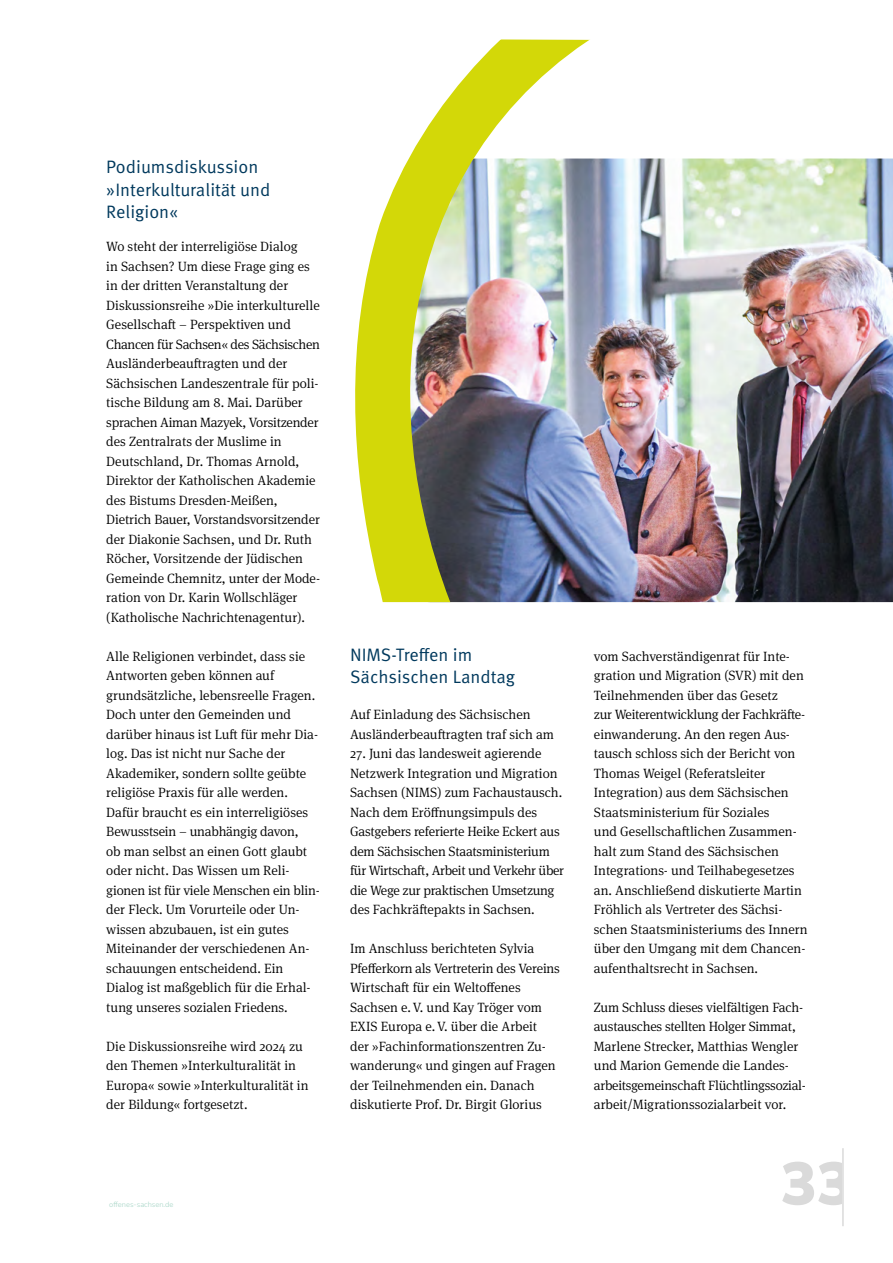
<style>
.page{position:relative;width:893px;height:1263px;background:#fff}
.page>*{position:absolute;margin:0;border:0;box-sizing:border-box;transform-origin:0 0}
.t1{font:900 60px "Nunito Sans";color:#dadada}
.H3_blau{font:18px/22.5px "Meta Pro Norm";color:#00395d}
.p_Fließtext_links_serif_oE{font:300 13.5px/19.5px "Meta Serif Pro";color:#000}
.t2{font:300 7.5px "Nunito Sans";color:#a6d5c6}
</style>
<div class="page">
<hr style="left:842px;top:1148px;width:2px;height:78px;background:#dadada">
<img style="left:594px;top:159px;width:299px;height:443px">
<img style="left:355px;top:39px;width:239px;height:563px">
<p class="H3_blau" style="left:106px;top:154px;width:166px">Podiumsdiskussion »Interkulturalität und<br>Religion«</p>
<p class="p_Fließtext_links_serif_oE" style="left:106px;top:236px;width:215px">Wo steht der interreligiöse Dialog<br>in Sachsen? Um diese Frage ging es in der dritten Veranstaltung der Diskussionsreihe »Die interkulturelle Gesellschaft – Perspektiven und Chancen für Sachsen« des Sächsischen Ausländerbeauftragten und der Sächsischen Landeszentrale für poli&shy;tische Bildung am 8. Mai. Darüber sprachen Aiman Mazyek, Vorsitzender des Zentralrats der Muslime in Deutschland, Dr. Thomas Arnold, Direktor der Katholischen Akademie des Bistums Dresden-Meißen, Dietrich Bauer, Vorstandsvorsitzender der Diakonie Sachsen, und Dr. Ruth Röcher, Vorsitzende der Jüdischen Gemeinde Chemnitz, unter der Mode&shy;ration von Dr. Karin Wollschläger (Katholische Nachrichtenagentur).</p>
<p class="p_Fließtext_links_serif_oE" style="left:106px;top:645px;width:215px">Alle Religionen verbindet, dass sie Antworten geben können auf grundsätzliche, lebensreelle Fragen.<br>Doch unter den Gemeinden und darüber hinaus ist Luft für mehr Dia&shy;log. Das ist nicht nur Sache der Akademiker, sondern sollte geübte religiöse Praxis für alle werden.<br>Dafür braucht es ein interreligiöses Bewusstsein – unabhängig davon,<br>ob man selbst an einen Gott glaubt oder nicht. Das Wissen um Reli&shy;gionen ist für viele Menschen ein blin&shy;der Fleck. Um Vorurteile oder Un&shy;wissen abzubauen, ist ein gutes Miteinander der verschiedenen An&shy;schauungen entscheidend. Ein Dialog ist maßgeblich für die Erhal&shy;tung unseres sozialen Friedens.</p>
<p class="p_Fließtext_links_serif_oE" style="left:106px;top:1035px;width:204px">Die Diskussionsreihe wird 2024 zu den Themen »Interkulturalität in Europa« sowie »Interkulturalität in der Bildung« fortgesetzt.</p>
<p class="t2" style="left:109px;top:1199px;width:66px">offenes-sachsen.de</p>
<p class="H3_blau" style="left:350px;top:642px;width:167px">NIMS-Treffen im<br>Sächsischen Landtag</p>
<p class="p_Fließtext_links_serif_oE" style="left:350px;top:704px;width:205px">Auf Einladung des Sächsischen<br>Ausländerbeauftragten traf sich am</p>
<p class="p_Fließtext_links_serif_oE" style="left:350px;top:743px;width:216px">27. Juni das landesweit agierende Netzwerk Integration und Migration Sachsen (NIMS) zum Fachaustausch.<br>Nach dem Eröffnungsimpuls des Gastgebers referierte Heike Eckert aus dem Sächsischen Staatsministerium für Wirtschaft, Arbeit und Verkehr über die Wege zur praktischen Umsetzung des Fachkräftepakts in Sachsen.</p>
<p class="p_Fließtext_links_serif_oE" style="left:350px;top:938px;width:211px">Im Anschluss berichteten Sylvia Pfefferkorn als Vertreterin des Vereins Wirtschaft für ein Weltoffenes Sachsen e.V. und Kay Tröger vom EXIS Europa e.V. über die Arbeit<br>der »Fachinformationszentren Zu&shy;wanderung« und gingen auf Fragen der Teilnehmenden ein. Danach diskutierte Prof. Dr. Birgit Glorius</p>
<p class="p_Fließtext_links_serif_oE" style="left:594px;top:645px;width:215px">vom Sachverständigenrat für Inte&shy;gration und Migration (SVR) mit den Teilnehmenden über das Gesetz<br>zur Weiterentwicklung der Fachkräfte&shy;einwanderung. An den regen Aus&shy;tausch schloss sich der Bericht von Thomas Weigel (Referatsleiter Integration) aus dem Sächsischen Staatsministerium für Soziales<br>und Gesellschaftlichen Zusammen&shy;halt zum Stand des Sächsischen Integrations- und Teilhabegesetzes an. Anschließend diskutierte Martin Fröhlich als Vertreter des Sächsi&shy;schen Staatsministeriums des Innern über den Umgang mit dem Chancen&shy;aufenthaltsrecht in Sachsen.</p>
<p class="p_Fließtext_links_serif_oE" style="left:594px;top:996px;width:213px">Zum Schluss dieses vielfältigen Fach&shy;austausches stellten Holger Simmat, Marlene Strecker, Matthias Wengler und Marion Gemende die Landes&shy;arbeitsgemeinschaft Flüchtlingssozial&shy;arbeit/Migrationssozialarbeit vor.</p>
<h1 class="t1" style="left:781px;top:1141px;width:73px">33</h1>
</div>
